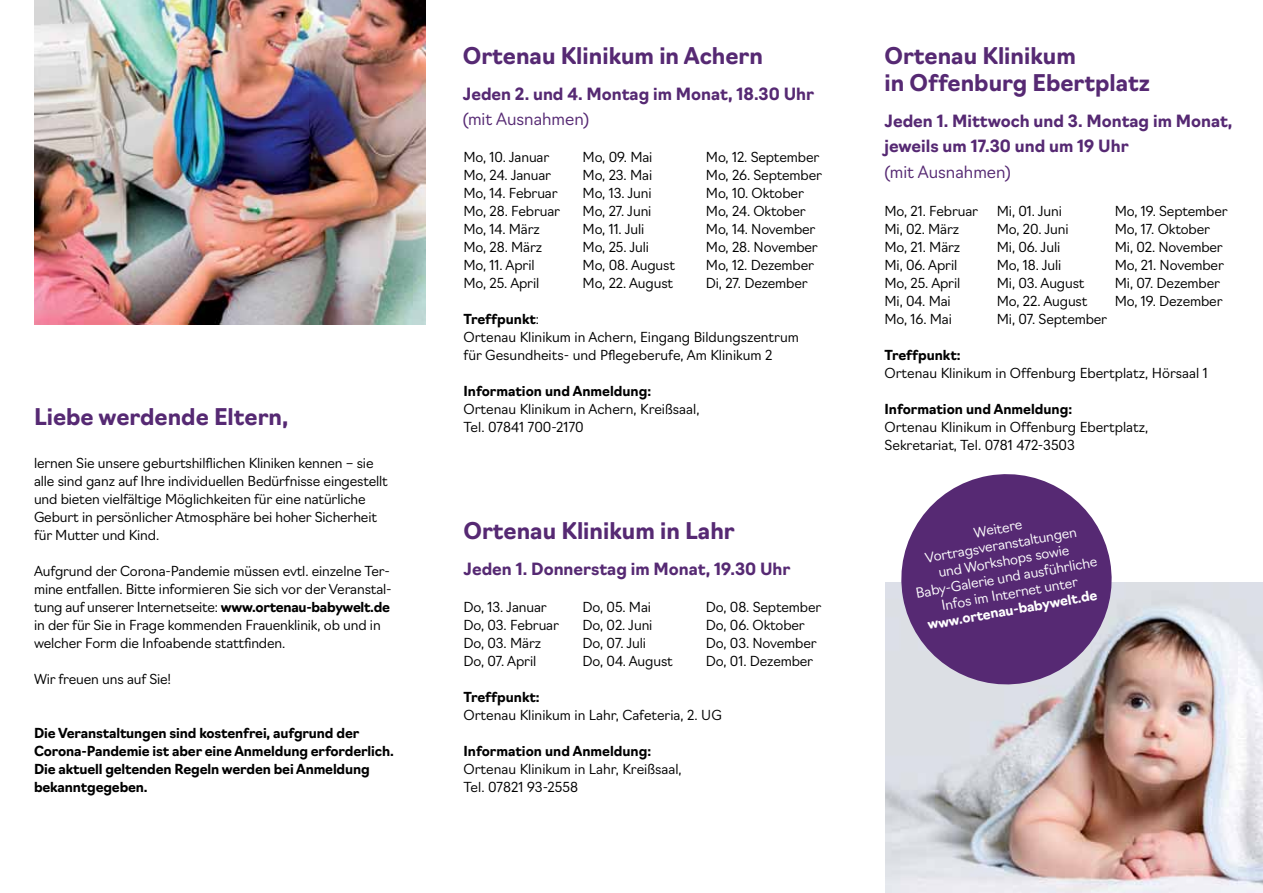
<style>
.page{position:relative;width:1263px;height:893px;background:#fff}
.page>*{position:absolute;margin:0;border:0;box-sizing:border-box;transform-origin:0 0}
.t1{font:700 22.5px/27px "Navigo";color:#562973}
.t2{font:700 16.5px/25.5px "Navigo";color:#562973}
.t3{font:300 16.5px "Navigo";color:#562973}
.t4{font:300 13.5px/18px "Navigo";letter-spacing:-.01em;color:#000}
.t5{font:700 13.5px/18px "Navigo";letter-spacing:-.01em;color:#000}
.t6{font:300 13.5px/16.5px "Navigo";color:#fff;text-align:center}
.t7{font:700 13.5px "Navigo";color:#fff}
.s1{font-weight:700}
</style>
<div class="page">
<img style="left:34px;top:0;width:391px;height:324px">
<img style="left:885px;top:583px;width:378px;height:310px">
<svg style="left:893px;top:474px;width:227px;height:219px;background:#806195"></svg>
<h1 class="t1" style="left:34px;top:402px;width:256px">Liebe werdende Eltern,</h1>
<p class="t4" style="left:34px;top:453px;width:355px">lernen Sie unsere geburtshilflichen Kliniken kennen – sie alle sind ganz auf Ihre individuellen Bedürfnisse eingestellt und bieten vielfältige Möglichkeiten für eine natürliche Geburt in persönlicher Atmosphäre bei hoher Sicherheit für Mutter und Kind.</p>
<p class="t4" style="left:34px;top:561px;width:359px">Aufgrund der Corona-Pandemie müssen evtl. einzelne Ter&shy;mine entfallen. Bitte informieren Sie sich vor der Veranstal&shy;tung auf unserer Internetseite: <span class="s1">www.ortenau-babywelt.de </span>in der für Sie in Frage kommenden Frauenklinik, ob und in welcher Form die Infoabende stattfinden.</p>
<p class="t4" style="left:34px;top:669px;width:139px">Wir freuen uns auf Sie!</p>
<p class="t5" style="left:34px;top:723px;width:361px">Die Veranstaltungen sind kostenfrei, aufgrund der Corona-Pandemie ist aber eine Anmeldung erforderlich.<br>Die aktuell geltenden Regeln werden bei Anmeldung bekanntgegeben.</p>
<h1 class="t1" style="left:463px;top:40px;width:302px">Ortenau Klinikum in Achern</h1>
<p class="t2" style="left:463px;top:80px;width:353px">Jeden 2. und 4. Montag im Monat, 18.30 Uhr</p>
<p class="t3" style="left:463px;top:106px;width:128px">(mit Ausnahmen)</p>
<p class="t4" style="left:463px;top:147px;width:98px">Mo, 10. Januar<br>Mo, 24. Januar<br>Mo, 14. Februar<br>Mo, 28. Februar<br>Mo, 14. März<br>Mo, 28. März<br>Mo, 11. April<br>Mo, 25. April</p>
<p class="t4" style="left:583px;top:147px;width:94px">Mo, 09. Mai<br>Mo, 23. Mai<br>Mo, 13. Juni<br>Mo, 27. Juni<br>Mo, 11. Juli<br>Mo, 25. Juli<br>Mo, 08. August<br>Mo, 22. August</p>
<p class="t4" style="left:706px;top:147px;width:118px">Mo, 12. September<br>Mo, 26. September<br>Mo, 10. Oktober<br>Mo, 24. Oktober<br>Mo, 14. November<br>Mo, 28. November<br>Mo, 12. Dezember<br>Di, 27. Dezember</p>
<p class="t4" style="left:463px;top:309px;width:337px"><span class="s1">Treffpunkt</span>:<br>Ortenau Klinikum in Achern, Eingang Bildungszentrum für Gesundheits- und Pflegeberufe, Am Klinikum 2</p>
<p class="t5" style="left:463px;top:381px;width:189px">Information und Anmeldung:</p>
<p class="t4" style="left:463px;top:399px;width:237px">Ortenau Klinikum in Achern, Kreißsaal,<br>Tel. 07841 700-2170</p>
<h1 class="t1" style="left:463px;top:515px;width:273px">Ortenau Klinikum in Lahr</h1>
<p class="t2" style="left:463px;top:555px;width:328px">Jeden 1. Donnerstag im Monat, 19.30 Uhr</p>
<p class="t4" style="left:463px;top:597px;width:97px">Do, 13. Januar<br>Do, 03. Februar<br>Do, 03. März<br>Do, 07. April</p>
<p class="t4" style="left:583px;top:597px;width:92px">Do, 05. Mai<br>Do, 02. Juni<br>Do, 07. Juli<br>Do, 04. August</p>
<p class="t4" style="left:706px;top:597px;width:117px">Do, 08. September<br>Do, 06. Oktober<br>Do, 03. November<br>Do, 01. Dezember</p>
<p class="t5" style="left:463px;top:687px;width:78px">Treffpunkt:</p>
<p class="t4" style="left:463px;top:705px;width:260px">Ortenau Klinikum in Lahr, Cafeteria, 2. UG</p>
<p class="t5" style="left:463px;top:741px;width:189px">Information und Anmeldung:</p>
<p class="t4" style="left:463px;top:759px;width:220px">Ortenau Klinikum in Lahr, Kreißsaal,<br>Tel. 07821 93-2558</p>
<h1 class="t1" style="left:884px;top:40px;width:267px">Ortenau Klinikum<br>in Offenburg Ebertplatz</h1>
<p class="t2" style="left:884px;top:107px;width:350px">Jeden 1. Mittwoch und 3. Montag im Monat, jeweils um 17.30 und um 19 Uhr</p>
<p class="t3" style="left:884px;top:159px;width:128px">(mit Ausnahmen)</p>
<p class="t4" style="left:884px;top:201px;width:95px">Mo, 21. Februar<br>Mi, 02. März<br>Mo, 21. März<br>Mi, 06. April<br>Mo, 25. April<br>Mi, 04. Mai<br>Mo, 16. Mai</p>
<p class="t4" style="left:997px;top:201px;width:112px">Mi, 01. Juni<br>Mo, 20. Juni<br>Mi, 06. Juli<br>Mo, 18. Juli<br>Mi, 03. August<br>Mo, 22. August<br>Mi, 07. September</p>
<p class="t4" style="left:1115px;top:201px;width:114px">Mo, 19. September<br>Mo, 17. Oktober<br>Mi, 02. November<br>Mo, 21. November<br>Mi, 07. Dezember<br>Mo, 19. Dezember</p>
<p class="t5" style="left:884px;top:345px;width:78px">Treffpunkt:</p>
<p class="t4" style="left:884px;top:363px;width:325px">Ortenau Klinikum in Offenburg Ebertplatz, Hörsaal 1</p>
<p class="t5" style="left:884px;top:399px;width:189px">Information und Anmeldung:</p>
<p class="t4" style="left:884px;top:417px;width:265px">Ortenau Klinikum in Offenburg Ebertplatz,<br>Sekretariat, Tel. 0781 472-3503</p>
<p class="t6" style="left:906px;top:535px;width:185px;rotate:-10deg">Weitere<br>Vortragsveranstaltungen<br>und Workshops sowie<br>Baby-Galerie und ausführliche<br>Infos im Internet unter</p>
<p class="t7" style="left:926px;top:614px;width:174px;rotate:-10deg">www.ortenau-babywelt.de</p>
</div>
